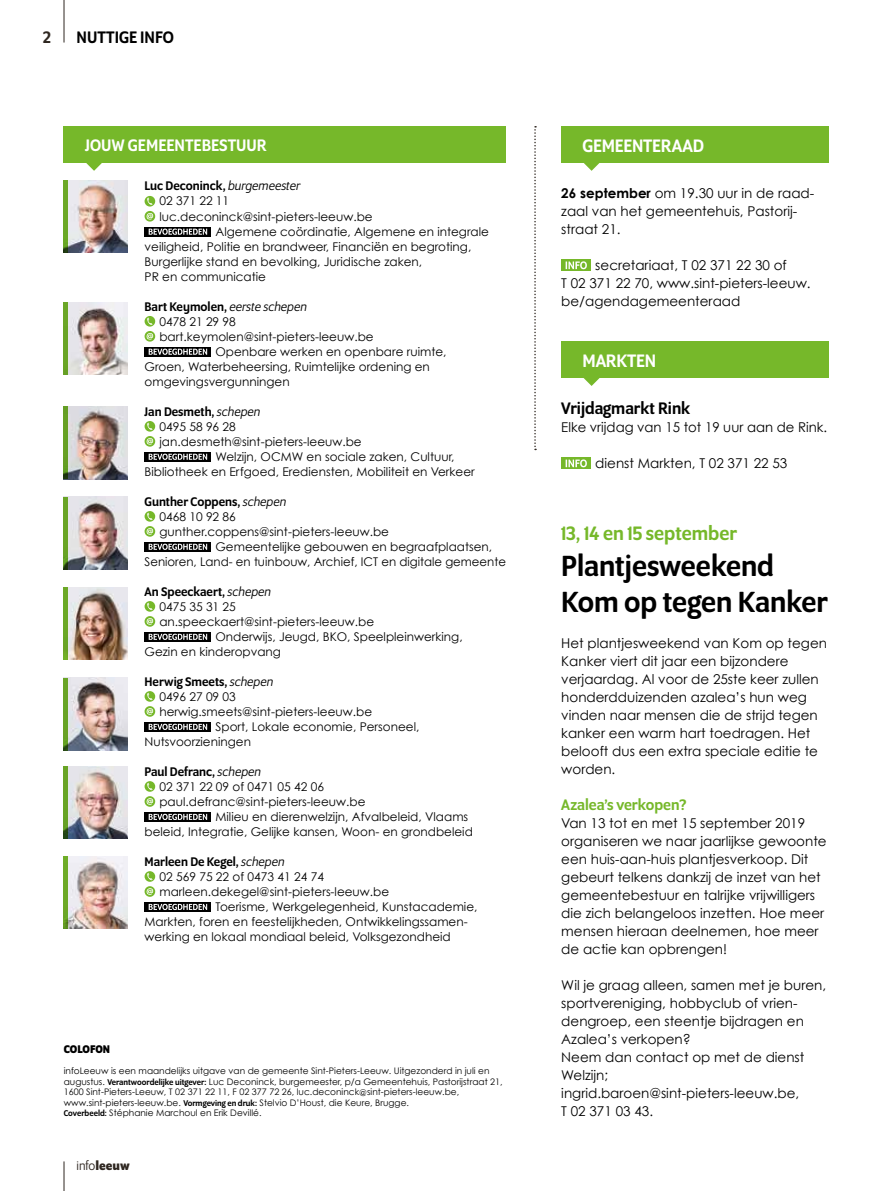
<style>
.page{position:relative;width:893px;height:1191px;background:#fff}
.page>*{position:absolute;margin:0;border:0;box-sizing:border-box;transform-origin:0 0}
.t1{font:500 31.5px/36px "Program OT";color:#000}
.t2{font:500 21px "Program OT";color:#76b82a}
.t3{font:500 19.5px "Program OT";letter-spacing:-.01em;color:#fff}
.t4{font:500 18px "Program OT";color:#000}
.t5{font:500 18px "Program OT";color:#fff}
.t6{font:500 18px "Program OT";color:#2f2721}
.t7{font:500 16.5px "Program OT";color:#76b82a}
.t8{font:13.5px/18px "Century Gothic";color:#000}
.t9{font:500 13.5px "Program OT";color:#000}
.t10{font:700 13.5px "Program OT";color:#2f2721}
.t11{font:12px "Century Gothic";color:#000}
.t12{font:700 12px "Program OT";color:#000}
.t13{font:9px/10.5px "Century Gothic";color:#000}
.s1{font-weight:400;font-style:italic}
.s2{font-family:"Program OT";font-weight:500}
.s3{font-weight:400}
.s4{font-weight:700}
</style>
<div class="page">
<hr style="left:64px;top:1161px;width:1px;height:30px;background:#2f2721">
<hr style="left:64px;top:0;width:1px;height:43px;background:#2f2721">
<img style="left:68px;top:856px;width:60px;height:72px">
<img style="left:68px;top:766px;width:60px;height:73px">
<img style="left:68px;top:678px;width:60px;height:72px">
<img style="left:68px;top:587px;width:60px;height:72px">
<img style="left:68px;top:497px;width:60px;height:72px">
<img style="left:68px;top:407px;width:60px;height:72px">
<img style="left:68px;top:302px;width:60px;height:72px">
<div style="left:561px;top:259px;width:30px;height:12px;background:#76b82a"></div>
<svg style="left:566px;top:261px;width:21px;height:8px"></svg>
<svg style="left:561px;top:457px;width:30px;height:12px"></svg>
<svg style="left:566px;top:459px;width:21px;height:8px"></svg>
<svg style="left:145px;top:196px;width:10px;height:25px"></svg>
<svg style="left:145px;top:227px;width:66px;height:9px"></svg>
<svg style="left:149px;top:228px;width:58px;height:7px"></svg>
<svg style="left:145px;top:316px;width:10px;height:25px"></svg>
<svg style="left:145px;top:347px;width:66px;height:9px"></svg>
<svg style="left:149px;top:348px;width:58px;height:7px"></svg>
<svg style="left:145px;top:421px;width:10px;height:25px"></svg>
<svg style="left:145px;top:452px;width:66px;height:9px"></svg>
<svg style="left:149px;top:453px;width:58px;height:7px"></svg>
<svg style="left:145px;top:511px;width:10px;height:25px"></svg>
<svg style="left:145px;top:542px;width:66px;height:9px"></svg>
<svg style="left:149px;top:543px;width:58px;height:7px"></svg>
<svg style="left:145px;top:601px;width:10px;height:25px"></svg>
<svg style="left:145px;top:632px;width:66px;height:9px"></svg>
<svg style="left:149px;top:633px;width:58px;height:7px"></svg>
<svg style="left:145px;top:691px;width:10px;height:25px"></svg>
<svg style="left:145px;top:722px;width:66px;height:9px"></svg>
<svg style="left:149px;top:723px;width:58px;height:7px"></svg>
<svg style="left:145px;top:781px;width:10px;height:25px"></svg>
<svg style="left:145px;top:812px;width:66px;height:9px"></svg>
<svg style="left:149px;top:813px;width:58px;height:7px"></svg>
<svg style="left:145px;top:871px;width:10px;height:25px"></svg>
<svg style="left:145px;top:902px;width:66px;height:9px"></svg>
<svg style="left:149px;top:903px;width:58px;height:7px"></svg>
<hr style="left:64px;top:302px;width:4px;height:72px;background:#69a426">
<svg style="left:64px;top:407px;width:4px;height:72px"></svg>
<svg style="left:64px;top:497px;width:4px;height:72px"></svg>
<hr style="left:64px;top:587px;width:4px;height:72px;background:#6ba826">
<svg style="left:64px;top:678px;width:4px;height:72px"></svg>
<svg style="left:64px;top:766px;width:4px;height:73px"></svg>
<svg style="left:64px;top:856px;width:4px;height:72px"></svg>
<img style="left:68px;top:180px;width:60px;height:72px">
<svg style="left:64px;top:180px;width:4px;height:72px"></svg>
<div style="left:64px;top:126px;width:442px;height:36px;background:#76b82a"></div>
<div style="left:561px;top:126px;width:268px;height:36px;background:#76b82a"></div>
<div style="left:561px;top:341px;width:268px;height:36px;background:#76b82a"></div>
<svg style="left:534px;top:126px;width:2px;height:324px"></svg>
<svg style="left:583px;top:162px;width:18px;height:9px"></svg>
<svg style="left:85px;top:162px;width:18px;height:9px"></svg>
<svg style="left:583px;top:377px;width:18px;height:9px"></svg>
<h3 class="t6" style="left:43px;top:27px;width:9px">2</h3>
<h3 class="t4" style="left:77px;top:27px;width:99px">NUTTIGE INFO</h3>
<h3 class="t5" style="left:85px;top:135px;width:183px">JOUW GEMEENTEBESTUUR</h3>
<h3 class="t3" style="left:583px;top:134px;width:123px">GEMEENTERAAD</h3>
<p class="t9" style="left:145px;top:178px;width:157px">Luc Deconinck, <span class="s1">burgemeester</span></p>
<p class="t11" style="left:159px;top:194px;width:71px">02 371 22 11</p>
<p class="t11" style="left:159px;top:209px;width:215px">luc.deconinck@sint-pieters-leeuw.be</p>
<p class="t11" style="left:215px;top:224px;width:275px">Algemene coördinatie, Algemene en integrale</p>
<p class="t11" style="left:145px;top:239px;width:328px">veiligheid, Politie en brandweer, Financiën en begroting,</p>
<p class="t11" style="left:145px;top:254px;width:279px">Burgerlijke stand en bevolking, Juridische zaken,</p>
<p class="t11" style="left:145px;top:269px;width:123px">PR en communicatie</p>
<p class="t9" style="left:145px;top:298px;width:164px">Bart Keymolen, <span class="s1">eerste schepen</span></p>
<p class="t11" style="left:159px;top:314px;width:78px">0478 21 29 98</p>
<p class="t11" style="left:159px;top:329px;width:216px">bart.keymolen@sint-pieters-leeuw.be</p>
<p class="t11" style="left:215px;top:344px;width:233px">Openbare werken en openbare ruimte,</p>
<p class="t11" style="left:145px;top:359px;width:287px">Groen, Waterbeheersing, Ruimtelijke ordening en</p>
<p class="t11" style="left:145px;top:374px;width:147px">omgevingsvergunningen</p>
<p class="t9" style="left:145px;top:403px;width:117px">Jan Desmeth, <span class="s1">schepen</span></p>
<p class="t11" style="left:159px;top:419px;width:78px">0495 58 96 28</p>
<p class="t11" style="left:159px;top:434px;width:204px">jan.desmeth@sint-pieters-leeuw.be</p>
<p class="t11" style="left:215px;top:449px;width:240px">Welzijn, OCMW en sociale zaken, Cultuur,</p>
<p class="t11" style="left:145px;top:464px;width:332px">Bibliotheek en Erfgoed, Erediensten, Mobiliteit en Verkeer</p>
<p class="t9" style="left:145px;top:493px;width:143px">Gunther Coppens, <span class="s1">schepen</span></p>
<p class="t11" style="left:159px;top:509px;width:78px">0468 10 92 86</p>
<p class="t11" style="left:159px;top:524px;width:231px">gunther.coppens@sint-pieters-leeuw.be</p>
<p class="t11" style="left:215px;top:539px;width:278px">Gemeentelijke gebouwen en begraafplaatsen,</p>
<p class="t11" style="left:145px;top:554px;width:363px">Senioren, Land- en tuinbouw, Archief, ICT en digitale gemeente</p>
<p class="t9" style="left:145px;top:583px;width:128px">An Speeckaert, <span class="s1">schepen</span></p>
<p class="t11" style="left:159px;top:599px;width:78px">0475 35 31 25</p>
<p class="t11" style="left:159px;top:614px;width:216px">an.speeckaert@sint-pieters-leeuw.be</p>
<p class="t11" style="left:215px;top:629px;width:249px">Onderwijs, Jeugd, BKO, Speelpleinwerking,</p>
<p class="t11" style="left:145px;top:644px;width:138px">Gezin en kinderopvang</p>
<p class="t9" style="left:145px;top:673px;width:130px">Herwig Smeets, <span class="s1">schepen</span></p>
<p class="t11" style="left:159px;top:689px;width:78px">0496 27 09 03</p>
<p class="t11" style="left:159px;top:704px;width:214px">herwig.smeets@sint-pieters-leeuw.be</p>
<p class="t11" style="left:215px;top:719px;width:205px">Sport, Lokale economie, Personeel,</p>
<p class="t11" style="left:145px;top:734px;width:108px">Nutsvoorzieningen</p>
<p class="t9" style="left:145px;top:763px;width:118px">Paul Defranc, <span class="s1">schepen</span></p>
<p class="t11" style="left:159px;top:779px;width:166px">02 371 22 09 of 0471 05 42 06</p>
<p class="t11" style="left:159px;top:794px;width:207px">paul.defranc@sint-pieters-leeuw.be</p>
<p class="t11" style="left:215px;top:809px;width:254px">Milieu en dierenwelzijn, Afvalbeleid, Vlaams</p>
<p class="t11" style="left:145px;top:824px;width:330px">beleid, Integratie, Gelijke kansen, Woon- en grondbeleid</p>
<p class="t9" style="left:145px;top:853px;width:142px">Marleen De Kegel, <span class="s1">schepen</span></p>
<p class="t11" style="left:159px;top:869px;width:166px">02 569 75 22 of 0473 41 24 74</p>
<p class="t11" style="left:159px;top:884px;width:231px">marleen.dekegel@sint-pieters-leeuw.be</p>
<p class="t11" style="left:215px;top:899px;width:263px">Toerisme, Werkgelegenheid, Kunstacademie,</p>
<p class="t11" style="left:145px;top:914px;width:325px">Markten, foren en feestelijkheden, Ontwikkelingssamen-</p>
<p class="t11" style="left:145px;top:929px;width:308px">werking en lokaal mondiaal beleid, Volksgezondheid</p>
<p class="t12" style="left:64px;top:1042px;width:48px">COLOFON</p>
<p class="t13" style="left:64px;top:1065px;width:440px">infoLeeuw is een maandelijks uitgave van de gemeente Sint-Pieters-Leeuw. Uitgezonderd in juli en augustus. <span class="s2">Verantwoordelijke uitgever:</span> Luc Deconinck, burgemeester, p/a Gemeentehuis, Pastorijstraat 21, 1600 Sint-Pieters-Leeuw, T 02 371 22 11, F 02 377 72 26, luc.deconinck@sint-pieters-leeuw.be, www.sint-pieters-leeuw.be. <span class="s2">Vormgeving en druk:</span> Stelvio D’Houst, die Keure, Brugge.<br><span class="s2">Coverbeeld:</span> Stéphanie Marchoul en Erik Devillé.</p>
<p class="t10" style="left:77px;top:1158px;width:55px"><span class="s3">info</span>leeuw</p>
<p class="t8" style="left:561px;top:184px;width:254px"><span class="s4">26 september</span> om 19.30 uur in de raad&shy;zaal van het gemeentehuis, Pastorij&shy;straat 21.</p>
<p class="t8" style="left:561px;top:256px;width:251px;text-indent:34px">secretariaat, T 02 371 22 30 of<br>T 02 371 22 70, www.sint-pieters-leeuw. be/agendagemeenteraad</p>
<h3 class="t3" style="left:583px;top:349px;width:75px">MARKTEN</h3>
<h3 class="t4" style="left:561px;top:398px;width:130px">Vrijdagmarkt Rink</h3>
<p class="t8" style="left:561px;top:418px;width:267px">Elke vrijdag van 15 tot 19 uur aan de Rink.</p>
<p class="t8" style="left:595px;top:454px;width:194px">dienst Markten, T 02 371 22 53</p>
<h2 class="t2" style="left:561px;top:521px;width:177px">13, 14 en 15 september</h2>
<h1 class="t1" style="left:561px;top:548px;width:268px">Plantjesweekend<br>Kom op tegen Kanker</h1>
<p class="t8" style="left:561px;top:634px;width:267px">Het plantjesweekend van Kom op tegen Kanker viert dit jaar een bijzondere verjaardag. Al voor de 25ste keer zullen honderdduizenden azalea’s hun weg vinden naar mensen die de strijd tegen kanker een warm hart toedragen. Het belooft dus een extra speciale editie te worden.</p>
<h3 class="t7" style="left:561px;top:795px;width:127px">Azalea’s verkopen?</h3>
<p class="t8" style="left:561px;top:814px;width:267px">Van 13 tot en met 15 september 2019 organiseren we naar jaarlijkse gewoonte een huis-aan-huis plantjesverkoop. Dit gebeurt telkens dankzij de inzet van het gemeentebestuur en talrijke vrijwilligers die zich belangeloos inzetten. Hoe meer mensen hieraan deelnemen, hoe meer de actie kan opbrengen!</p>
<p class="t8" style="left:561px;top:976px;width:266px">Wil je graag alleen, samen met je buren, sportvereniging, hobbyclub of vrien&shy;dengroep, een steentje bijdragen en<br>Azalea’s verkopen?<br>Neem dan contact op met de dienst<br>Welzijn; ingrid.baroen@sint-pieters-leeuw.be,<br>T 02 371 03 43.</p>
</div>
